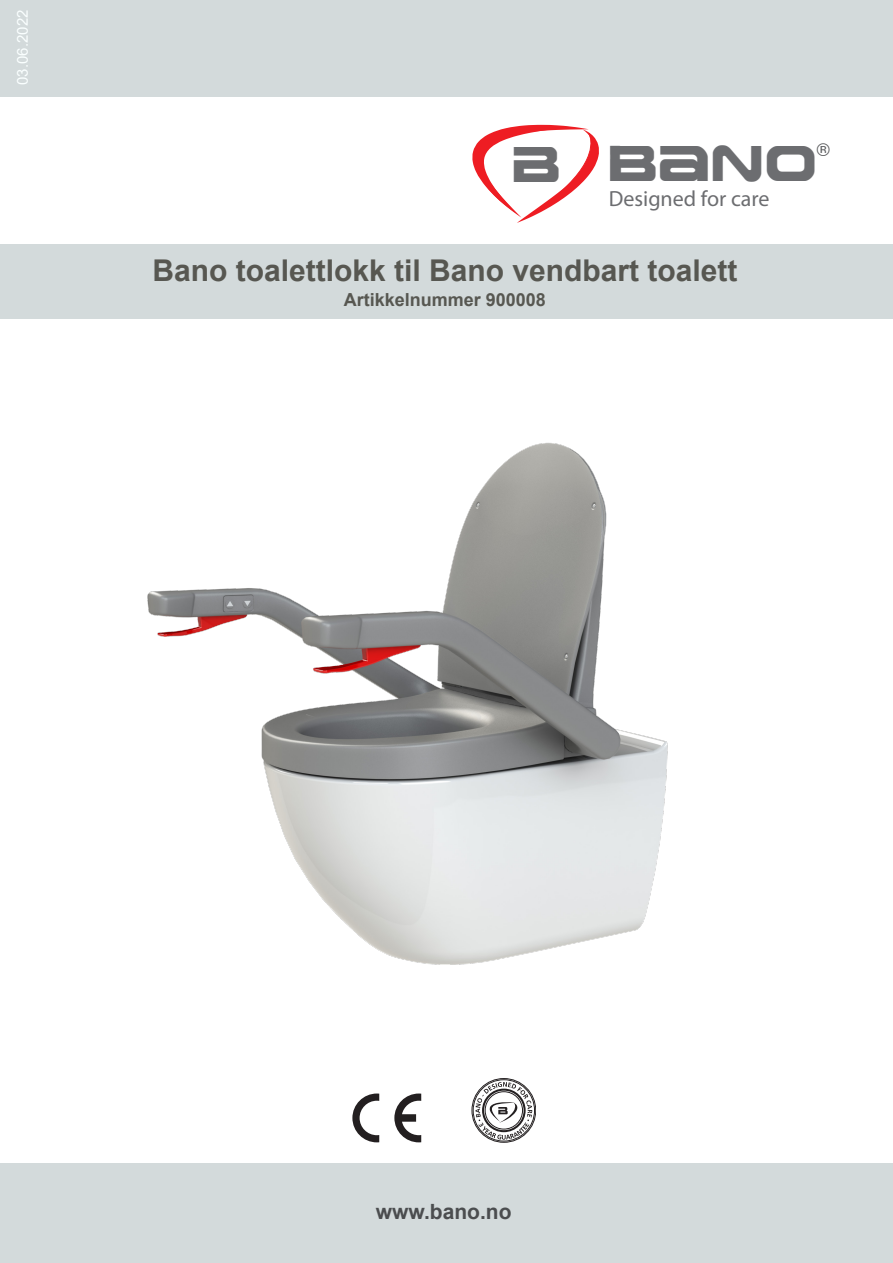
<style>
.page{position:relative;width:893px;height:1263px;background:#fff}
.page>*{position:absolute;margin:0;border:0;box-sizing:border-box;transform-origin:0 0}
.t1{font:49.8px "Earth Normal";color:#6c6d70}
.t2{font:700 30px "Arial";color:#575751}
.t3{font:22.05px "Myriad Pro";color:#6c6d70}
.t4{font:700 21px "Arial";color:#4b4d4f}
.t5{font:700 18px "Arial";color:#575751}
.t6{font:17.7px "Helvetica";color:#57585a}
.t7{font:15px "Arial";color:#faffff}
.s1{font-size:49.95px}
</style>
<div class="page">
<div style="left:473px;top:1079px;width:62px;height:62px;border:1px solid #231f20;border-radius:50%"></div>
<svg style="left:475px;top:1082px;width:57px;height:58px"></svg>
<svg style="left:352px;top:1093px;width:27px;height:49px"></svg>
<svg style="left:394px;top:1093px;width:27px;height:49px"></svg>
<div style="left:0;top:1163px;width:893px;height:100px;background:#d3dadb"></div>
<div style="left:0;top:0;width:893px;height:97px;background:#d3dadb"></div>
<div style="left:0;top:244px;width:893px;height:75px;background:#d3dadb"></div>
<svg style="left:472px;top:125px;width:127px;height:98px"></svg>
<img style="left:147px;top:442px;width:521px;height:523px">
<p class="t7" style="left:12px;top:85px;width:77px;rotate:-90deg">03.06.2022</p>
<p class="t1" style="left:512px;top:128px;width:307px">B <span class="s1">i</span>BANO</p>
<p class="t6" style="left:817px;top:136px;width:15px">®</p>
<p class="t3" style="left:609px;top:185px;width:162px">Designed for care</p>
<p class="t2" style="left:152px;top:249px;width:587px">Bano toalettlokk til Bano vendbart toalett</p>
<p class="t5" style="left:344px;top:287px;width:204px">Artikkelnummer 900008</p>
<p class="t4" style="left:376px;top:1197px;width:137px">www.bano.no</p>
</div>
